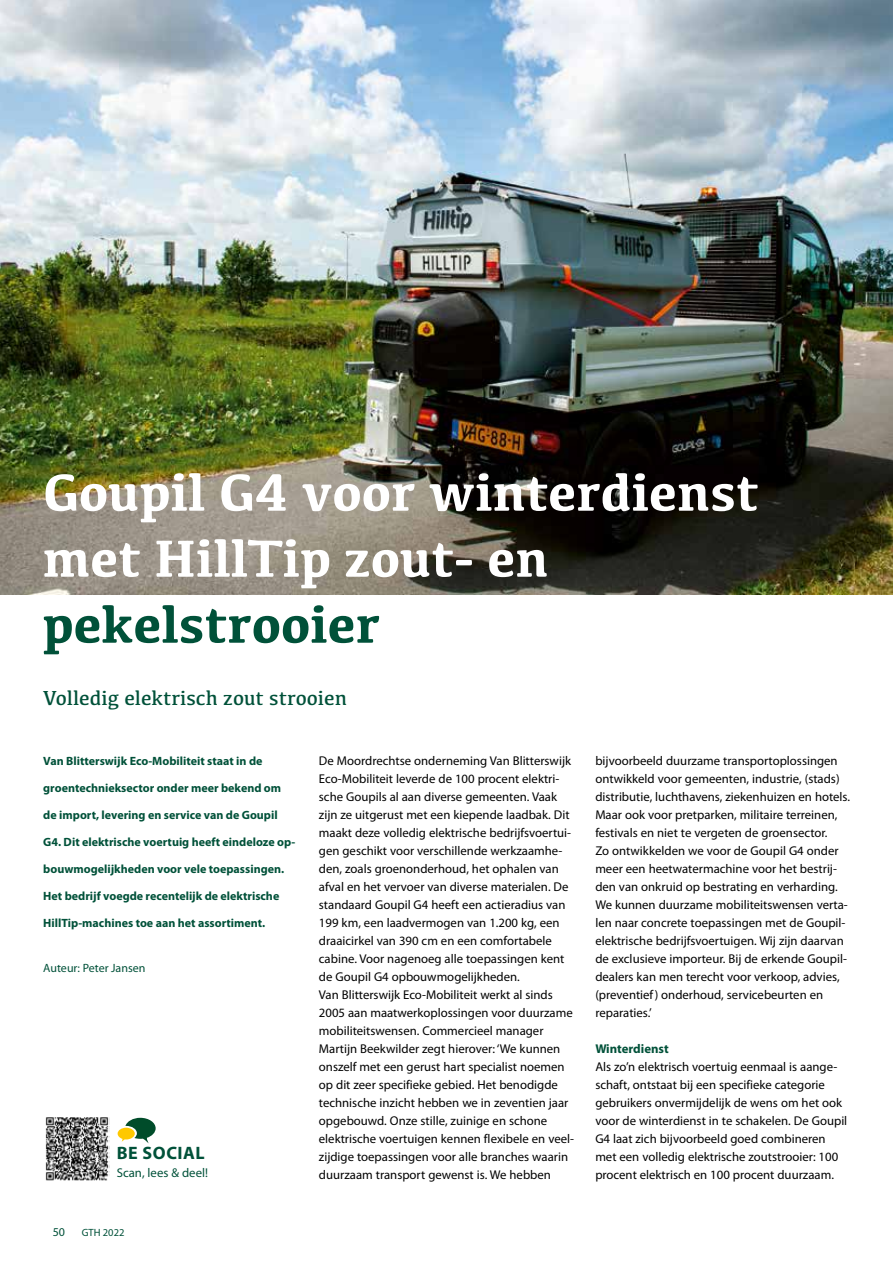
<style>
.page{position:relative;width:893px;height:1263px;background:#fff}
.page>*{position:absolute;margin:0;border:0;box-sizing:border-box;transform-origin:0 0}
.t1{font:700 54px/66px "Kefa";color:#fff}
.t2{font:700 54px "Kefa";color:#005139}
.t3{font:21px "Kefa";color:#005139}
.t4{font:700 18px "Myriad Pro";letter-spacing:.03em;color:#005139}
.t5{font:12.75px/18px "Myriad Pro";color:#000}
.t6{font:12.75px "Myriad Pro";color:#005139}
.t7{font:700 12.75px "Myriad Pro";color:#005139}
.t8{font:700 12px "Myriad Pro";color:#005139}
.t9{font:12px "Myriad Pro";color:#005139}
.t10{font:10.5px "Myriad Pro";color:#005139}
</style>
<div class="page">
<img style="left:0;top:0;width:893px;height:594px">
<img style="left:45px;top:1117px;width:65px;height:64px">
<svg style="left:118px;top:1118px;width:38px;height:25px"></svg>
<h1 class="t1" style="left:43px;top:457px;width:718px">Goupil G4 voor winterdienst met HillTip zout- en</h1>
<h1 class="t2" style="left:43px;top:588px;width:339px">pekelstrooier</h1>
<h2 class="t3" style="left:43px;top:685px;width:305px">Volledig elektrisch zout strooien</h2>
<p class="t8" style="left:43px;top:753px;width:221px">Van Blitterswijk Eco-Mobiliteit staat in de</p>
<p class="t8" style="left:43px;top:780px;width:239px">groentechnieksector onder meer bekend om</p>
<p class="t8" style="left:43px;top:807px;width:236px">de import, levering en service van de Goupil</p>
<p class="t8" style="left:43px;top:834px;width:253px">G4. Dit elektrische voertuig heeft eindeloze op-</p>
<p class="t8" style="left:43px;top:861px;width:242px">bouwmogelijkheden voor vele toepassingen.</p>
<p class="t8" style="left:43px;top:888px;width:238px">Het bedrijf voegde recentelijk de elektrische</p>
<p class="t8" style="left:43px;top:915px;width:224px">HillTip-machines toe aan het assortiment.</p>
<p class="t9" style="left:43px;top:961px;width:104px">Auteur: Peter Jansen</p>
<h3 class="t4" style="left:117px;top:1141px;width:89px">BE SOCIAL</h3>
<p class="t6" style="left:117px;top:1165px;width:93px">Scan, lees &amp; deel!</p>
<p class="t9" style="left:53px;top:1224px;width:14px">50</p>
<p class="t10" style="left:82px;top:1226px;width:44px">GTH 2022</p>
<p class="t5" style="left:319px;top:752px;width:257px">De Moordrechtse onderneming Van Blitterswijk Eco-Mobiliteit leverde de 100 procent elektri&shy;sche Goupils al aan diverse gemeenten. Vaak zijn ze uitgerust met een kiepende laadbak. Dit maakt deze volledig elektrische bedrijfsvoertui&shy;gen geschikt voor verschillende werkzaamhe&shy;den, zoals groenonderhoud, het ophalen van afval en het vervoer van diverse materialen. De standaard Goupil G4 heeft een actieradius van 199 km, een laadvermogen van 1.200 kg, een draaicirkel van 390 cm en een comfortabele cabine. Voor nagenoeg alle toepassingen kent de Goupil G4 opbouwmogelijkheden.<br>Van Blitterswijk Eco-Mobiliteit werkt al sinds 2005 aan maatwerkoplossingen voor duurzame mobiliteitswensen. Commercieel manager Martijn Beekwilder zegt hierover: ‘We kunnen onszelf met een gerust hart specialist noemen op dit zeer specifieke gebied. Het benodigde technische inzicht hebben we in zeventien jaar opgebouwd. Onze stille, zuinige en schone elektrische voertuigen kennen flexibele en veel&shy;zijdige toepassingen voor alle branches waarin duurzaam transport gewenst is. We hebben</p>
<p class="t5" style="left:595px;top:752px;width:256px">bijvoorbeeld duurzame transportoplossingen ontwikkeld voor gemeenten, industrie, (stads) distributie, luchthavens, ziekenhuizen en hotels.<br>Maar ook voor pretparken, militaire terreinen, festivals en niet te vergeten de groensector.<br>Zo ontwikkelden we voor de Goupil G4 onder meer een heetwatermachine voor het bestrij&shy;den van onkruid op bestrating en verharding.<br>We kunnen duurzame mobiliteitswensen verta&shy;len naar concrete toepassingen met de Goupil&shy;elektrische bedrijfsvoertuigen. Wij zijn daarvan de exclusieve importeur. Bij de erkende Goupil&shy;dealers kan men terecht voor verkoop, advies, (preventief) onderhoud, servicebeurten en reparaties.’</p>
<p class="t7" style="left:595px;top:1041px;width:75px">Winterdienst</p>
<p class="t5" style="left:595px;top:1058px;width:253px">Als zo’n elektrisch voertuig eenmaal is aange&shy;schaft, ontstaat bij een specifieke categorie gebruikers onvermijdelijk de wens om het ook voor de winterdienst in te schakelen. De Goupil G4 laat zich bijvoorbeeld goed combineren met een volledig elektrische zoutstrooier: 100 procent elektrisch en 100 procent duurzaam.</p>
</div>
